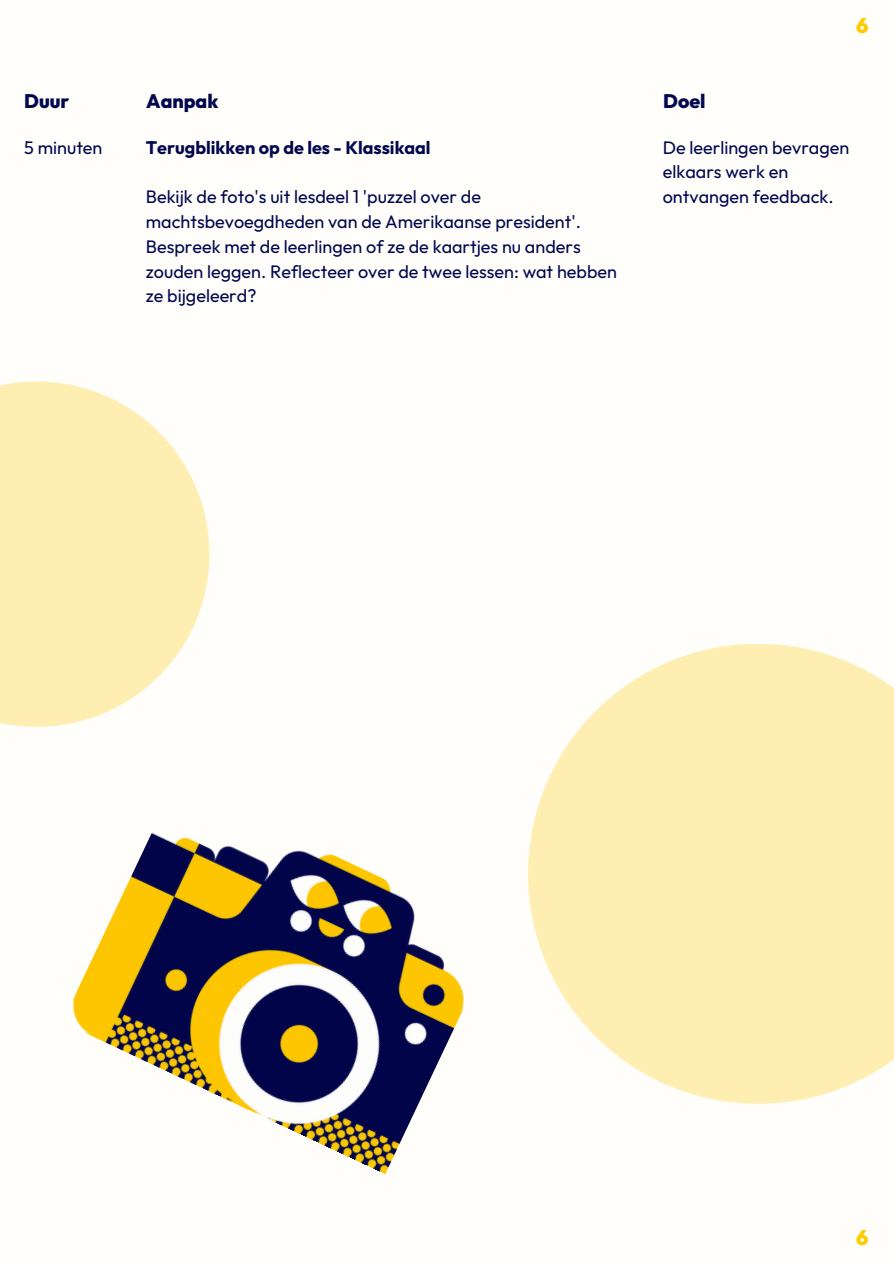
<style>
.page{position:relative;width:894px;height:1264px;background:#fff}
.page>*{position:absolute;margin:0;border:0;box-sizing:border-box;transform-origin:0 0}
.t1{font:900 21px "Outfit";color:#ffcc01}
.t2{font:800 19.5px "Outfit";color:#01084e}
.t3{font:18px/24.8px "Outfit";color:#01084e}
.t4{font:700 18px "Outfit";color:#01084e}
</style>
<div class="page">
<div style="left:0;top:0;width:893px;height:1263px;background:#fffefb"></div>
<svg style="left:528px;top:644px;width:365px;height:459px;fill:#feeeb1"></svg>
<svg style="left:0;top:381px;width:209px;height:346px;fill:#feeeb1"></svg>
<img style="left:72px;top:832px;width:392px;height:342px">
<h1 class="t1" style="left:855px;top:12px;width:14px">6</h1>
<p class="t2" style="left:24px;top:88px;width:47px">Duur</p>
<h1 class="t2" style="left:146px;top:88px;width:74px">Aanpak</h1>
<h1 class="t2" style="left:663px;top:88px;width:44px">Doel</h1>
<h1 class="t4" style="left:146px;top:136px;width:286px">Terugblikken op de les - Klassikaal</h1>
<p class="t3" style="left:146px;top:184px;width:472px">Bekijk de foto's uit lesdeel 1 'puzzel over de machtsbevoegdheden van de Amerikaanse president'.<br>Bespreek met de leerlingen of ze de kaartjes nu anders zouden leggen. Reflecteer over de twee lessen: wat hebben ze bijgeleerd?</p>
<p class="t3" style="left:24px;top:135px;width:80px">5 minuten</p>
<p class="t3" style="left:662px;top:135px;width:188px">De leerlingen bevragen elkaars werk en ontvangen feedback.</p>
<p class="t1" style="left:855px;top:1224px;width:14px">6</p>
</div>
